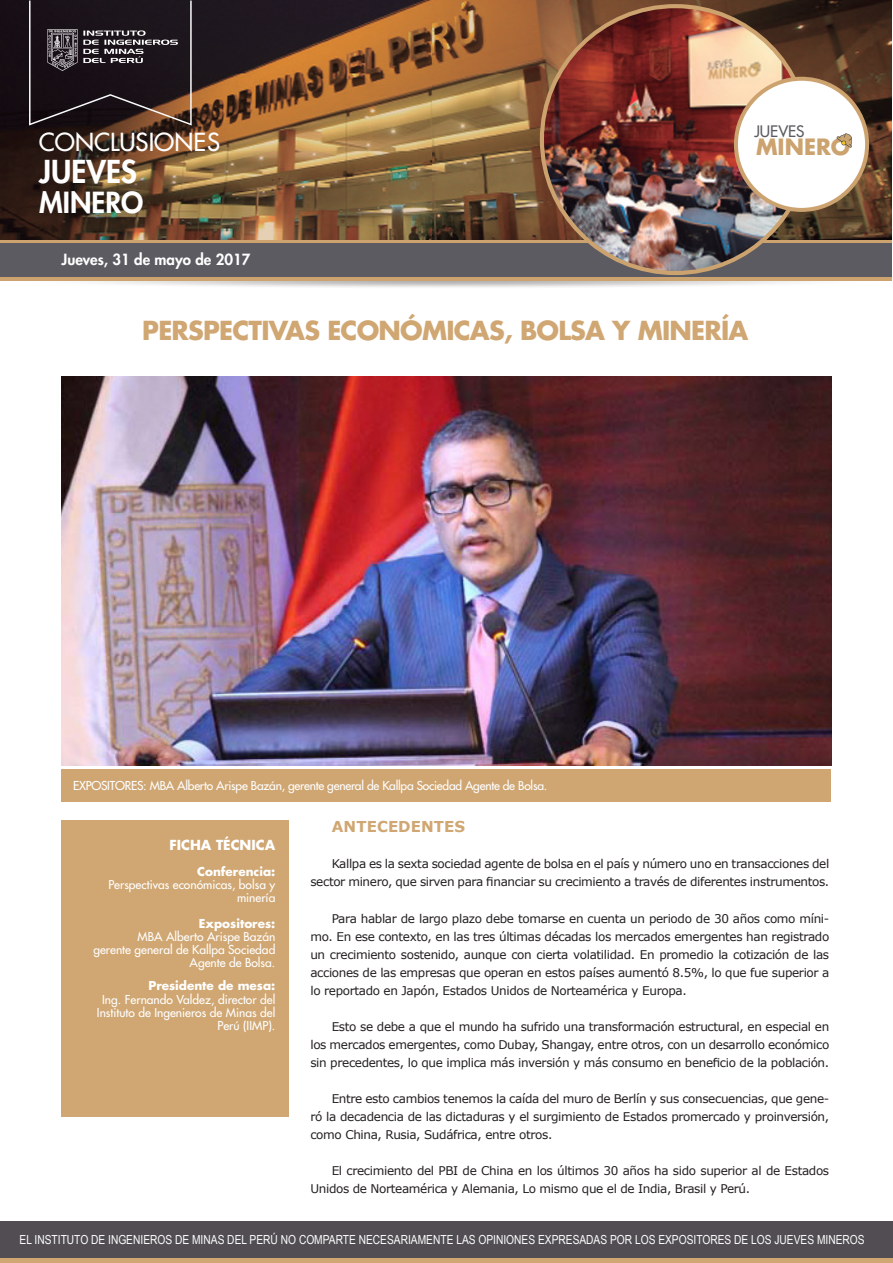
<style>
.page{position:relative;width:893px;height:1263px;background:#fff}
.page>*{position:absolute;margin:0;border:0;box-sizing:border-box;transform-origin:0 0}
.t1{font:800 30.75px "Futura Std";color:#fff}
.t2{font:800 28.35px "Futura Std";color:#fff}
.titulo_principal{font:700 25.5px "Futura Std";letter-spacing:-.03em;color:#d0a773}
.t3{font:500 24.3px "Futura Std";color:#fff}
.t4{font:700 21.9px "Futura Std";color:#cca26e}
.t5{font:500 15.45px "Futura Std";color:#5b5b61}
.t6{font:800 15px "Futura Std";color:#fff}
.cuerpo_texto_con_san{font:700 15px "Verdana";letter-spacing:.005em;color:#d0a773}
.t7{font:700 13.5px "Futura Std";color:#fff}
.t8{font:12.45px "Arial Narrow";color:#fff}
.cuerpo_texto_con_san-2{font:12px/18px "Verdana";letter-spacing:-.03em;color:#231f20;text-align:justify}
.t9{font:500 12px/13px "Futura Std";color:#fff;text-align:right}
.t10{font:500 12px "Futura Std";letter-spacing:-.02em;color:#fff}
.t11{font:700 12px "Futura Std";color:#fff}
</style>
<div class="page">
<img style="left:62px;top:377px;width:769px;height:388px">
<div style="left:0;top:243px;width:892px;height:35px;background:#5b5b61"></div>
<hr style="left:0;top:239px;width:892px;height:4px;background:#cca26e">
<hr style="left:0;top:277px;width:892px;height:4px;background:#cca26e">
<img style="left:0;top:1px;width:892px;height:239px">
<svg style="left:29px;top:1px;width:163px;height:125px;background:#32282b"></svg>
<div style="left:540px;top:4px;width:271px;height:271px;background:#cca26e;border-radius:50%"></div>
<img style="left:544px;top:8px;width:263px;height:263px;border-radius:131px">
<svg style="left:734px;top:77px;width:135px;height:135px;fill:#cca26e"></svg>
<div style="left:738px;top:81px;width:127px;height:127px;background:#fff;border-radius:50%"></div>
<svg style="left:836px;top:133px;width:16px;height:15px"></svg>
<div style="left:0;top:1225px;width:893px;height:38px;background:#d0a773"></div>
<div style="left:0;top:1221px;width:893px;height:37px;background:#514d53"></div>
<div style="left:62px;top:820px;width:227px;height:297px;background:#d0a773"></div>
<div style="left:62px;top:770px;width:769px;height:32px;background:#cfa672"></div>
<h3 class="t3" style="left:39px;top:127px;width:183px">CONCLUSIONES</h3>
<h1 class="t1" style="left:39px;top:152px;width:99px">JUEVES</h1>
<h2 class="t2" style="left:39px;top:185px;width:106px">MINERO</h2>
<p class="t6" style="left:62px;top:250px;width:190px">Jueves, 31 de mayo de 2017</p>
<p class="t5" style="left:754px;top:122px;width:52px">JUEVES</p>
<h3 class="t4" style="left:756px;top:132px;width:96px">MINERO</h3>
<p class="titulo_principal" style="left:142px;top:314px;width:608px">PERSPECTIVAS ECONÓMICAS, BOLSA Y MINERÍA</p>
<p class="t10" style="left:73px;top:778px;width:476px">EXPOSITORES: MBA Alberto Arispe Bazán, gerente general de Kallpa Sociedad Agente de Bolsa.</p>
<p class="t7" style="left:169px;top:836px;width:107px">FICHA TÉCNICA</p>
<p class="t11" style="left:197px;top:863px;width:80px">Conferencia:</p>
<p class="t9" style="left:108px;top:878px;width:168px">Perspectivas económicas, bolsa y minería</p>
<p class="t11" style="left:199px;top:916px;width:78px">Expositores:</p>
<p class="t9" style="left:138px;top:930px;width:139px">MBA Alberto Arispe Bazán</p>
<p class="t9" style="left:93px;top:943px;width:183px">gerente general de Kallpa Sociedad</p>
<p class="t9" style="left:190px;top:956px;width:87px">Agente de Bolsa.</p>
<p class="t11" style="left:148px;top:978px;width:128px">Presidente de mesa:</p>
<p class="t9" style="left:97px;top:992px;width:180px">Ing. Fernando Valdez, director del<br>Instituto de Ingenieros de Minas del<br>Perú (IIMP).</p>
<p class="cuerpo_texto_con_san" style="left:332px;top:816px;width:135px">ANTECEDENTES</p>
<p class="cuerpo_texto_con_san-2" style="left:310px;top:855px;width:520px;text-align:right">Kallpa es la sexta sociedad agente de bolsa en el país y número uno en transacciones del sector minero, que sirven para financiar su crecimiento a través de diferentes instrumentos.</p>
<p class="cuerpo_texto_con_san-2" style="left:310px;top:909px;width:520px;text-indent:21px">Para hablar de largo plazo debe tomarse en cuenta un periodo de 30 años como míni&shy;mo. En ese contexto, en las tres últimas décadas los mercados emergentes han registrado un crecimiento sostenido, aunque con cierta volatilidad. En promedio la cotización de las acciones de las empresas que operan en estos países aumentó 8.5%, lo que fue superior a lo reportado en Japón, Estados Unidos de Norteamérica y Europa.</p>
<p class="cuerpo_texto_con_san-2" style="left:310px;top:1017px;width:520px;text-indent:21px">Esto se debe a que el mundo ha sufrido una transformación estructural, en especial en los mercados emergentes, como Dubay, Shangay, entre otros, con un desarrollo económico sin precedentes, lo que implica más inversión y más consumo en beneficio de la población.</p>
<p class="cuerpo_texto_con_san-2" style="left:310px;top:1089px;width:520px;text-indent:21px">Entre esto cambios tenemos la caída del muro de Berlín y sus consecuencias, que gene&shy;ró la decadencia de las dictaduras y el surgimiento de Estados promercado y proinversión, como China, Rusia, Sudáfrica, entre otros.</p>
<p class="cuerpo_texto_con_san-2" style="left:310px;top:1161px;width:520px;text-indent:21px">El crecimiento del PBI de China en los últimos 30 años ha sido superior al de Estados<br>Unidos de Norteamérica y Alemania, Lo mismo que el de India, Brasil y Perú.</p>
<p class="t8" style="left:20px;top:1230px;width:846px">EL INSTITUTO DE INGENIEROS DE MINAS DEL PERÚ NO COMPARTE NECESARIAMENTE LAS OPINIONES EXPRESADAS POR LOS EXPOSITORES DE LOS JUEVES MINEROS</p>
</div>
